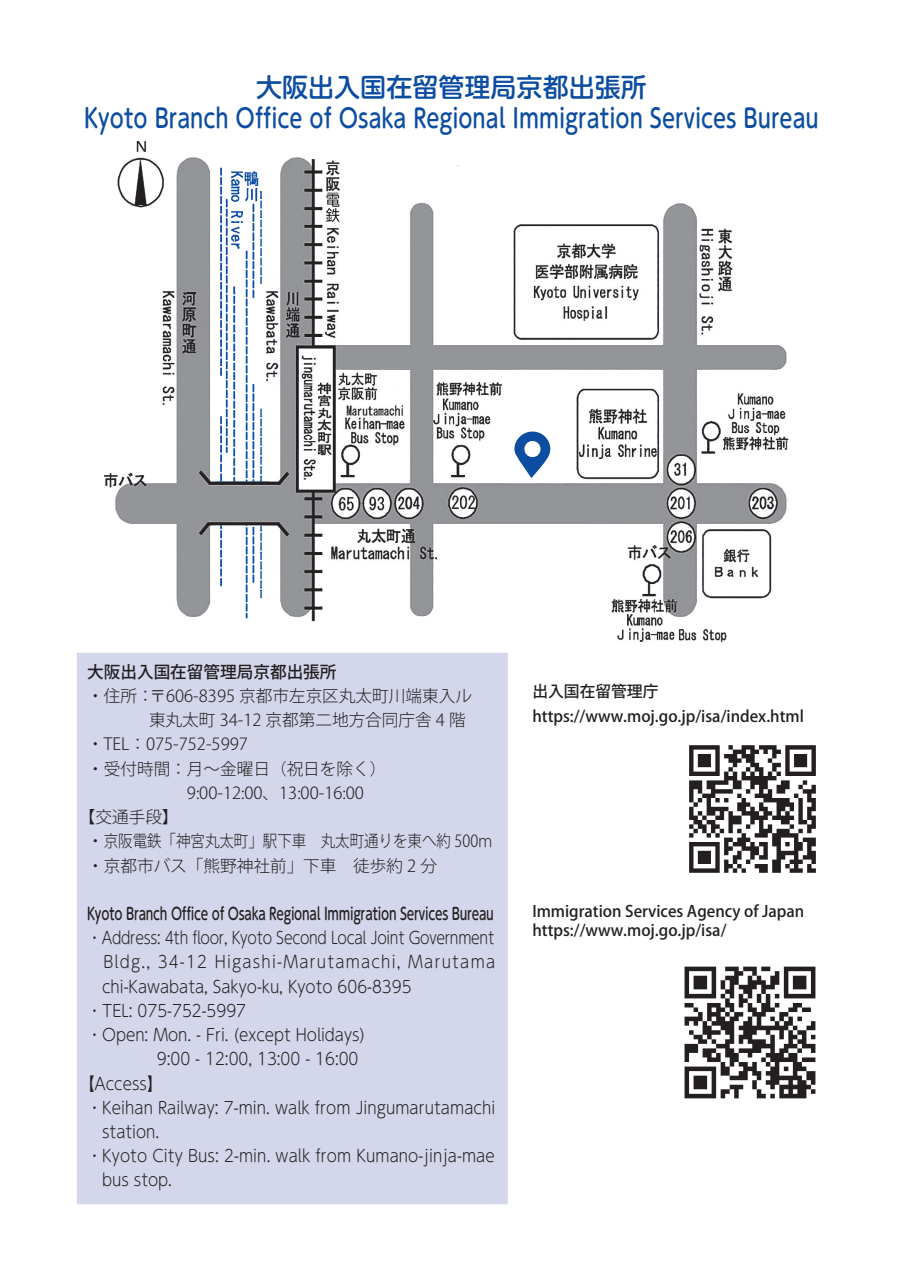
<style>
.page{position:relative;width:903px;height:1275px;background:#fff}
.page>*{position:absolute;margin:0;border:0;box-sizing:border-box;transform-origin:0 0}
.t1{font:500 26.07px/31px "UD Shin M Go Pr 6 N";color:#0d4da1;text-align:center}
.t2{font:300 16.62px "UD Shin M Go Pr 6 N";color:#231f20;scale:.9 1}
.t3{font:300 16.62px "Koz Go Pr 6 N";color:#231f20}
.t4{font:500 16.62px "UD Shin M Go Pr 6 N";letter-spacing:-.02em;color:#231f20;scale:.72 1}
.t5{font:300 16.62px "UD Shin M Go Pr 6 N";letter-spacing:-.02em;color:#231f20;scale:.9 1}
.t6{font:300 16.62px "UD Shin M Go Pr 6 N";letter-spacing:.085em;color:#231f20;scale:.9 1}
.t7{font:500 16.62px "Koz Go Pr 6 N";color:#231f20}
.t8{font:500 15.75px/24.2px "Koz Go Pr 6 N";color:#231f20}
</style>
<div class="page">
<div style="left:87px;top:663px;width:410px;height:531px;background:#d4d6eb"></div>
<div style="left:77px;top:653px;width:431px;height:551px;border:21px solid #d4d6eb"></div>
<img style="left:104px;top:142px;width:685px;height:500px">
<div style="left:510px;top:430px;width:46px;height:48px;background:#fff;border-radius:7px"></div>
<div style="left:324px;top:193px;width:17px;height:33px;background:#fff"></div>
<svg style="left:326px;top:193px;width:13px;height:29px"></svg>
<svg style="left:512px;top:430px;width:39px;height:48px"></svg>
<img style="left:689px;top:745px;width:127px;height:128px">
<img style="left:684px;top:966px;width:132px;height:133px">
<h1 class="t1" style="left:84px;top:70px;width:736px">大阪出入国在留管理局京都出張所<br>Kyoto Branch Office of Osaka Regional Immigration Services Bureau</h1>
<p class="t7" style="left:87px;top:662px;width:251px">大阪出入国在留管理局京都出張所</p>
<p class="t3" style="left:87px;top:686px;width:386px">・住所：〒606-8395 京都市左京区丸太町川端東入ル</p>
<p class="t3" style="left:87px;top:711px;width:380px">　　　 東丸太町 34-12 京都第二地方合同庁舎 4 階</p>
<p class="t3" style="left:87px;top:735px;width:162px">・TEL：075-752-5997</p>
<p class="t3" style="left:87px;top:759px;width:301px">・受付時間：月～金曜日（祝日を除く）</p>
<p class="t3" style="left:187px;top:783px;width:195px">9:00-12:00、13:00-16:00　</p>
<p class="t3" style="left:79px;top:808px;width:101px">【交通手段】</p>
<p class="t3" style="left:87px;top:832px;width:407px">・京阪電鉄「神宮丸太町」駅下車　丸太町通りを東へ約 500ｍ</p>
<p class="t3" style="left:87px;top:856px;width:351px">・京都市バス「熊野神社前」下車　徒歩約 2 分</p>
<p class="t4" style="left:87px;top:900px;width:566px">Kyoto Branch Office of Osaka Regional Immigration Services Bureau</p>
<p class="t5" style="left:87px;top:924px;width:454px">・Address: 4th floor, Kyoto Second Local Joint Government</p>
<p class="t6" style="left:103px;top:948px;width:437px">Bldg., 34-12 Higashi-Marutamachi, Marutama</p>
<p class="t2" style="left:102px;top:973px;width:345px">chi-Kawabata, Sakyo-ku, Kyoto 606-8395</p>
<p class="t2" style="left:87px;top:997px;width:178px">・TEL: 075-752-5997</p>
<p class="t2" style="left:87px;top:1021px;width:310px">・Open: Mon. - Fri. (except Holidays)</p>
<p class="t2" style="left:157px;top:1045px;width:225px">9:00 - 12:00, 13:00 - 16:00</p>
<p class="t2" style="left:80px;top:1070px;width:93px">【Access】</p>
<p class="t2" style="left:87px;top:1094px;width:455px">・Keihan Railway: 7-min. walk from Jingumarutamachi</p>
<p class="t2" style="left:102px;top:1118px;width:65px">station.</p>
<p class="t2" style="left:87px;top:1142px;width:454px">・Kyoto City Bus: 2-min. walk from Kumano-jinja-mae</p>
<p class="t2" style="left:102px;top:1166px;width:79px">bus stop.</p>
<p class="t8" style="left:532px;top:680px;width:273px">出入国在留管理庁https://www.moj.go.jp/isa/index.html</p>
<p class="t8" style="left:532px;top:902px;width:273px;line-height:19.4px">Immigration Services Agency of Japan https://www.moj.go.jp/isa/</p>
</div>
